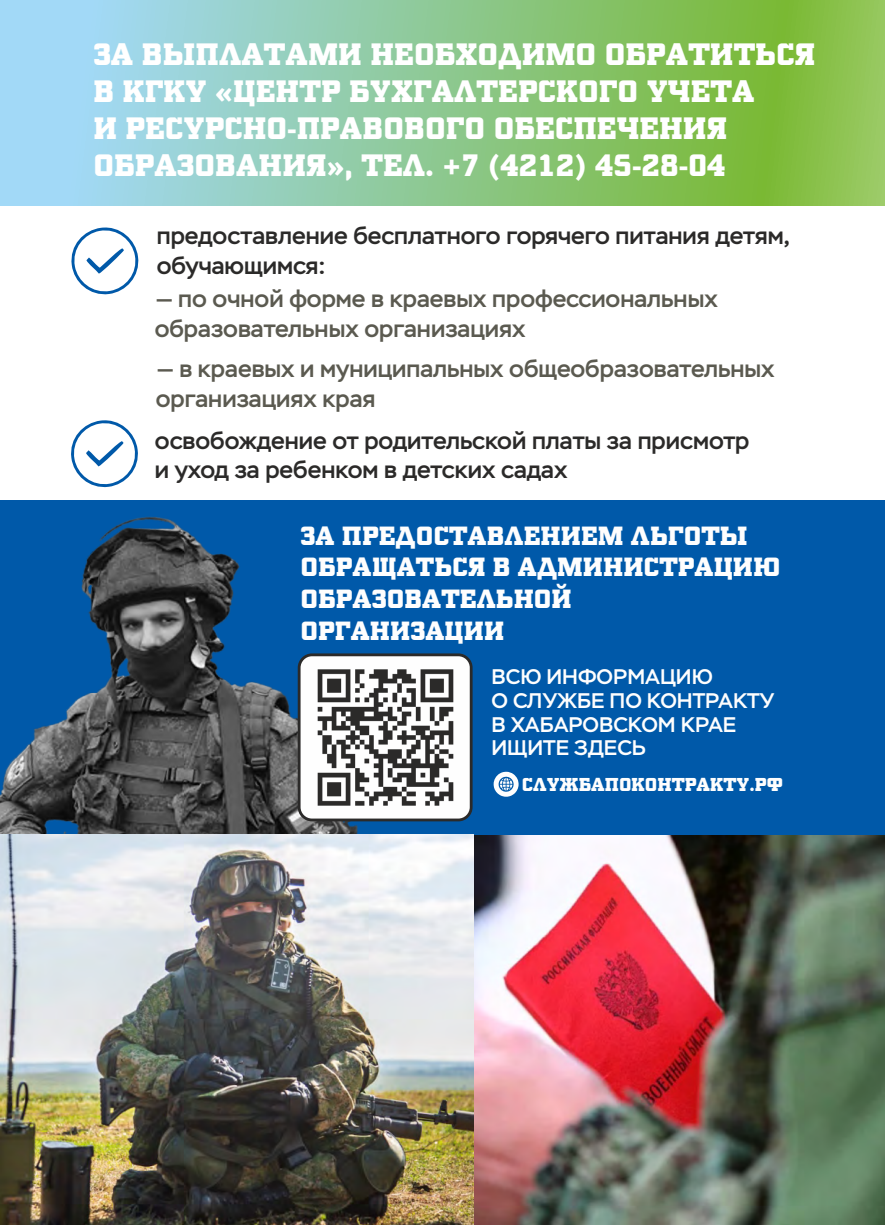
<style>
.page{position:relative;width:885px;height:1225px;background:#fff}
.page>*{position:absolute;margin:0;border:0;box-sizing:border-box;transform-origin:0 0}
.t1{font:900 30.4px/37px "PF Synch Pro";color:#fff}
.t2{font:900 26px/31.6px "PF Synch Pro";color:#fefefe}
.t3{font:500 24px/29.8px "Stem";color:#2b2a29}
.t4{font:500 24px/29.8px "Stem";color:#5b5a50}
.t5{font:500 21.2px/23.8px "Stem";color:#fefefe}
.t6{font:900 18.4px "PF Synch Pro";color:#fefefe}
</style>
<div class="page">
<svg style="left:0;top:0;width:884px;height:206px;background:#8fc994"></svg>
<svg style="left:71px;top:227px;width:68px;height:68px"></svg>
<svg style="left:71px;top:420px;width:67px;height:68px"></svg>
<div style="left:0;top:500px;width:884px;height:338px;background:#0059a9"></div>
<img style="left:0;top:516px;width:361px;height:319px">
<svg style="left:493px;top:772px;width:25px;height:24px"></svg>
<img style="left:299px;top:655px;width:172px;height:165px;border-radius:13px">
<div style="left:298px;top:653px;width:174px;height:168px;border:3px solid #2b2a29;border-radius:13px"></div>
<img style="left:473px;top:836px;width:411px;height:389px">
<img style="left:0;top:835px;width:473px;height:390px">
<p class="t1" style="left:93px;top:39px;width:723px">ЗА ВЫПЛАТАМИ НЕОБХОДИМО ОБРАТИТЬСЯ В КГКУ «ЦЕНТР БУХГАЛТЕРСКОГО УЧЕТА<br>И РЕСУРСНО-ПРАВОВОГО ОБЕСПЕЧЕНИЯ ОБРАЗОВАНИЯ», ТЕЛ. +7 (4212) 45-28-04</p>
<p class="t3" style="left:157px;top:221px;width:634px">предоставление бесплатного горячего питания детям, обучающимся:</p>
<p class="t4" style="left:155px;top:284px;width:564px">— по очной форме в краевых профессиональных образовательных организациях</p>
<p class="t4" style="left:156px;top:354px;width:620px">— в краевых и муниципальных общеобразовательных организациях края</p>
<p class="t3" style="left:155px;top:425px;width:596px">освобождение от родительской платы за присмотр и уход за ребенком в детских садах</p>
<p class="t2" style="left:300px;top:522px;width:481px">ЗА ПРЕДОСТАВЛЕНИЕМ ЛЬГОТЫ<br>ОБРАЩАТЬСЯ В АДМИНИСТРАЦИЮ<br>ОБРАЗОВАТЕЛЬНОЙ<br>ОРГАНИЗАЦИИ</p>
<p class="t5" style="left:491px;top:665px;width:284px">ВСЮ ИНФОРМАЦИЮ<br>О СЛУЖБЕ ПО КОНТРАКТУ<br>В ХАБАРОВСКОМ КРАЕ<br>ИЩИТЕ ЗДЕСЬ</p>
<p class="t6" style="left:522px;top:777px;width:263px">СЛУЖБАПОКОНТРАКТУ.РФ</p>
</div>
